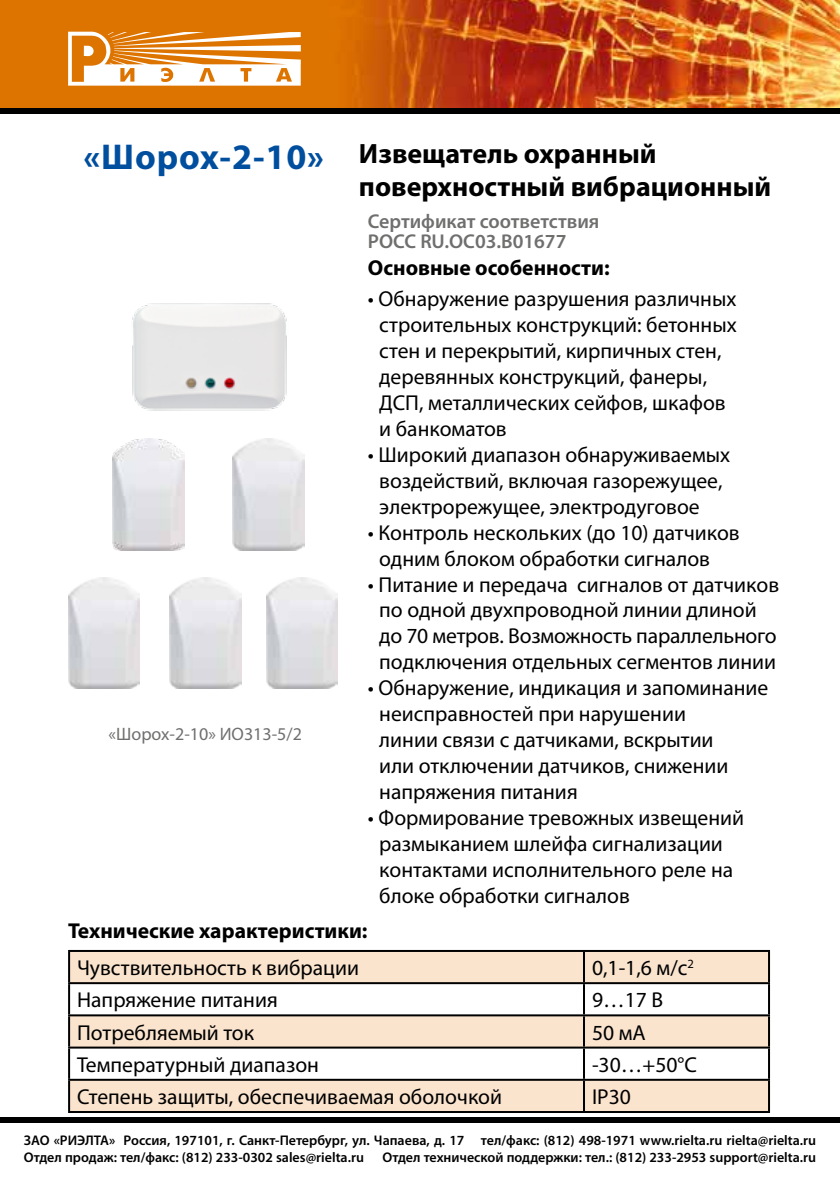
<style>
.page{position:relative;width:840px;height:1191px;background:#fff}
.page>*{position:absolute;margin:0;border:0;box-sizing:border-box;transform-origin:0 0}
.t1{font:700 36px "Myriad Pro";letter-spacing:.025em;color:#004e9e}
.t2{font:700 28px/33.6px "Myriad Pro";color:#000}
.t3{font:21.6px/26px "Myriad Pro";color:#000}
.t4{font:700 21.6px "Myriad Pro";color:#000}
.t5{font:600 20px/20px "Myriad Pro";color:#6f6f6e}
.t6{font:18px "Myriad Pro";color:#6f6f6e}
.t7{font:600 14px/16.8px "Myriad Pro";color:#000}
</style>
<div class="page">
<div style="left:0;top:0;width:839px;height:113px;background:#dd7400"></div>
<img style="left:352px;top:0;width:487px;height:108px">
<div style="left:0;top:108px;width:839px;height:5px;background:#000"></div>
<div style="left:0;top:1117px;width:839px;height:6px;background:#000"></div>
<svg style="left:68px;top:32px;width:232px;height:54px"></svg>
<svg style="left:70px;top:952px;width:697px;height:159px;fill:#fae4ce"></svg>
<hr style="left:68px;top:950px;width:515px;height:2px;background:#000">
<hr style="left:68px;top:952px;width:2px;height:30px;background:#000">
<hr style="left:583px;top:950px;width:186px;height:2px;background:#000">
<hr style="left:582px;top:952px;width:2px;height:30px;background:#000">
<hr style="left:767px;top:952px;width:2px;height:30px;background:#000">
<hr style="left:68px;top:982px;width:515px;height:2px;background:#000">
<hr style="left:68px;top:984px;width:2px;height:30px;background:#000">
<hr style="left:583px;top:982px;width:186px;height:2px;background:#000">
<hr style="left:582px;top:984px;width:2px;height:30px;background:#000">
<hr style="left:767px;top:984px;width:2px;height:30px;background:#000">
<hr style="left:68px;top:1014px;width:515px;height:2px;background:#000">
<hr style="left:68px;top:1016px;width:2px;height:30px;background:#000">
<hr style="left:583px;top:1014px;width:186px;height:2px;background:#000">
<hr style="left:582px;top:1016px;width:2px;height:30px;background:#000">
<hr style="left:767px;top:1016px;width:2px;height:30px;background:#000">
<hr style="left:68px;top:1046px;width:515px;height:2px;background:#000">
<hr style="left:68px;top:1048px;width:2px;height:30px;background:#000">
<hr style="left:583px;top:1046px;width:186px;height:2px;background:#000">
<hr style="left:582px;top:1048px;width:2px;height:30px;background:#000">
<hr style="left:767px;top:1048px;width:2px;height:30px;background:#000">
<hr style="left:68px;top:1078px;width:515px;height:2px;background:#000">
<hr style="left:68px;top:1080px;width:2px;height:31px;background:#000">
<hr style="left:583px;top:1078px;width:186px;height:2px;background:#000">
<hr style="left:582px;top:1080px;width:2px;height:31px;background:#000">
<hr style="left:767px;top:1080px;width:2px;height:31px;background:#000">
<hr style="left:68px;top:1111px;width:515px;height:2px;background:#000">
<hr style="left:583px;top:1111px;width:186px;height:2px;background:#000">
<img style="left:113px;top:439px;width:71px;height:111px">
<img style="left:68px;top:577px;width:71px;height:112px">
<img style="left:232px;top:439px;width:72px;height:111px">
<img style="left:266px;top:577px;width:71px;height:112px">
<img style="left:169px;top:577px;width:72px;height:112px">
<img style="left:132px;top:303px;width:155px;height:108px">
<h1 class="t1" style="left:83px;top:133px;width:242px">«Шорох-2-10»</h1>
<p class="t6" style="left:109px;top:723px;width:195px">«Шорох-2-10» ИО313-5/2</p>
<p class="t2" style="left:359px;top:136px;width:413px">Извещатель охранный поверхностный вибрационный</p>
<p class="t5" style="left:368px;top:211px;width:233px">Сертификат соответствия<br>РОСС RU.OC03.В01677</p>
<p class="t4" style="left:368px;top:253px;width:243px">Основные особенности:</p>
<p class="t3" style="left:379px;top:286px;width:359px;text-indent:-11px">• Обнаружение разрушения различных строительных конструкций: бетонных стен и перекрытий, кирпичных стен, деревянных конструкций, фанеры,<br>ДСП, металлических сейфов, шкафов и банкоматов</p>
<p class="t3" style="left:379px;top:441px;width:352px;text-indent:-11px">• Широкий диапазон обнаруживаемых воздействий, включая газорежущее, электрорежущее, электродуговое</p>
<p class="t3" style="left:379px;top:519px;width:362px;text-indent:-11px">• Контроль нескольких (до 10) датчиков одним блоком обработки сигналов</p>
<p class="t3" style="left:368px;top:571px;width:412px;text-align:center">• Питание и передача сигналов от датчиков по одной двухпроводной линии длиной<br>до 70 метров. Возможность параллельного подключения отдельных сегментов линии</p>
<p class="t3" style="left:379px;top:674px;width:390px;text-indent:-11px">• Обнаружение, индикация и запоминание неисправностей при нарушении<br>линии связи с датчиками, вскрытии<br>или отключении датчиков, снижении напряжения питания</p>
<p class="t3" style="left:379px;top:804px;width:366px;text-indent:-11px">• Формирование тревожных извещений размыканием шлейфа сигнализации контактами исполнительного реле на блоке обработки сигналов</p>
<p class="t4" style="left:68px;top:916px;width:301px">Технические характеристики:</p>
<p class="t3" style="left:77px;top:954px;width:283px">Чувствительность к вибрации</p>
<p class="t3" style="left:591px;top:954px;width:103px">0,1-1,6 м/с<sup>2</sup></p>
<p class="t3" style="left:77px;top:986px;width:202px">Напряжение питания</p>
<p class="t3" style="left:591px;top:986px;width:73px">9…17 В</p>
<p class="t3" style="left:77px;top:1019px;width:178px">Потребляемый ток</p>
<p class="t3" style="left:591px;top:1019px;width:55px">50 мА</p>
<p class="t3" style="left:77px;top:1051px;width:243px">Температурный диапазон</p>
<p class="t3" style="left:591px;top:1051px;width:106px">-30…+50°С</p>
<p class="t3" style="left:77px;top:1083px;width:426px">Степень защиты, обеспечиваемая оболочкой</p>
<p class="t3" style="left:591px;top:1083px;width:40px">IP30</p>
<p class="t7" style="left:24px;top:1131px;width:793px">ЗАО «РИЭЛТА» Россия, 197101, г. Санкт-Петербург, ул. Чапаева, д. 17 тел/факс: (812) 498-1971 www.rielta.ru rielta@rielta.ru<br>Отдел продаж: тел/факс: (812) 233-0302 sales@rielta.ru</p>
<p class="t7" style="left:382px;top:1148px;width:435px">Отдел технической поддержки: тел.: (812) 233-2953 support@rielta.ru</p>
</div>
